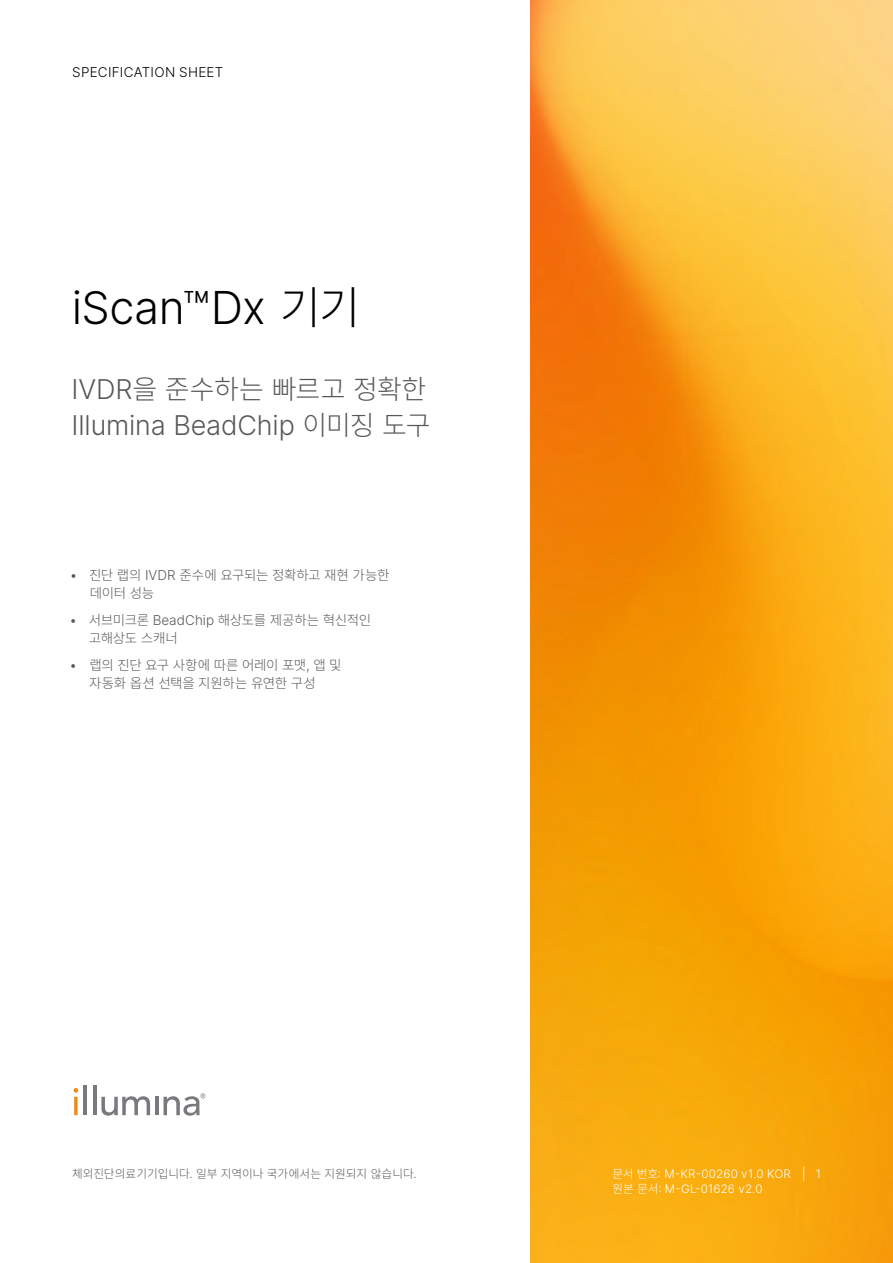
<style>
.page{position:relative;width:893px;height:1263px;background:#fff}
.page>*{position:absolute;margin:0;border:0;box-sizing:border-box;transform-origin:0 0}
.t1{font:300 45px "Inter";letter-spacing:-.01em;color:#000}
.t2{font:300 27px "Inter";letter-spacing:-.005em;color:#58585b}
.t3{font:300 27px "Noto Sans CJ Kkr";letter-spacing:-.015em;color:#58585b}
.t4{font:300 13.5px/18px "Noto Sans CJ Kkr";letter-spacing:-.025em;color:#58585b}
.t5{font:300 13.5px "Inter";letter-spacing:.025em;color:#000}
.t6{font:300 11.7px/15px "Inter";letter-spacing:.02em;color:#fff}
.t7{font:300 11.7px "Noto Sans CJ Kkr";letter-spacing:-.005em;color:#58585b}
.s1{font-family:"Noto Sans CJ Kkr"}
.s2{font-family:"Inter"}
</style>
<div class="page">
<img style="left:531px;top:0;width:362px;height:1263px">
<svg style="left:74px;top:1097px;width:4px;height:18px"></svg>
<hr style="left:83px;top:1086px;width:4px;height:29px;background:#77797c">
<hr style="left:93px;top:1086px;width:3px;height:29px;background:#77797c">
<svg style="left:101px;top:1096px;width:49px;height:20px"></svg>
<hr style="left:155px;top:1097px;width:3px;height:18px;background:#77797c">
<svg style="left:74px;top:1088px;width:4px;height:5px"></svg>
<svg style="left:164px;top:1093px;width:41px;height:23px"></svg>
<p class="t5" style="left:72px;top:63px;width:153px">SPECIFICATION SHEET</p>
<h1 class="t1" style="left:72px;top:276px;width:290px">iScan™Dx <span class="s1">기기</span></h1>
<h2 class="t3" style="left:72px;top:374px;width:356px"><span class="s2">IVDR</span>을 준수하는 빠르고 정확한</h2>
<h2 class="t2" style="left:72px;top:406px;width:361px">Illumina BeadChip <span class="s1">이미징 도구</span></h2>
<p class="t4" style="left:90px;top:566px;width:301px;text-indent:-20px"><span class="s2">•</span> 진단 랩의 <span class="s2">IVDR</span> 준수에 요구되는 정확하고 재현 가능한 데이터 성능</p>
<p class="t4" style="left:89px;top:611px;width:284px;text-indent:-19px"><span class="s2">•</span> 서브미크론 <span class="s2">BeadChip</span> 해상도를 제공하는 혁신적인 고해상도 스캐너</p>
<p class="t4" style="left:70px;top:656px;width:274px;text-align:center"><span class="s2">•</span> 랩의 진단 요구 사항에 따른 어레이 포맷<span class="s2">,</span> 앱 및 자동화 옵션 선택을 지원하는 유연한 구성</p>
<p class="t7" style="left:72px;top:1167px;width:346px">체외진단의료기기입니다<span class="s2">.</span> 일부 지역이나 국가에서는 지원되지 않습니다<span class="s2">.</span></p>
<p class="t6" style="left:802px;top:1166px;width:20px">| 1</p>
<p class="t6" style="left:612px;top:1166px;width:180px"><span class="s1">문서 번호</span>: M-KR-00260 v1.0 KOR <span class="s1">원본 문서</span>: M-GL-01626 v2.0</p>
</div>
